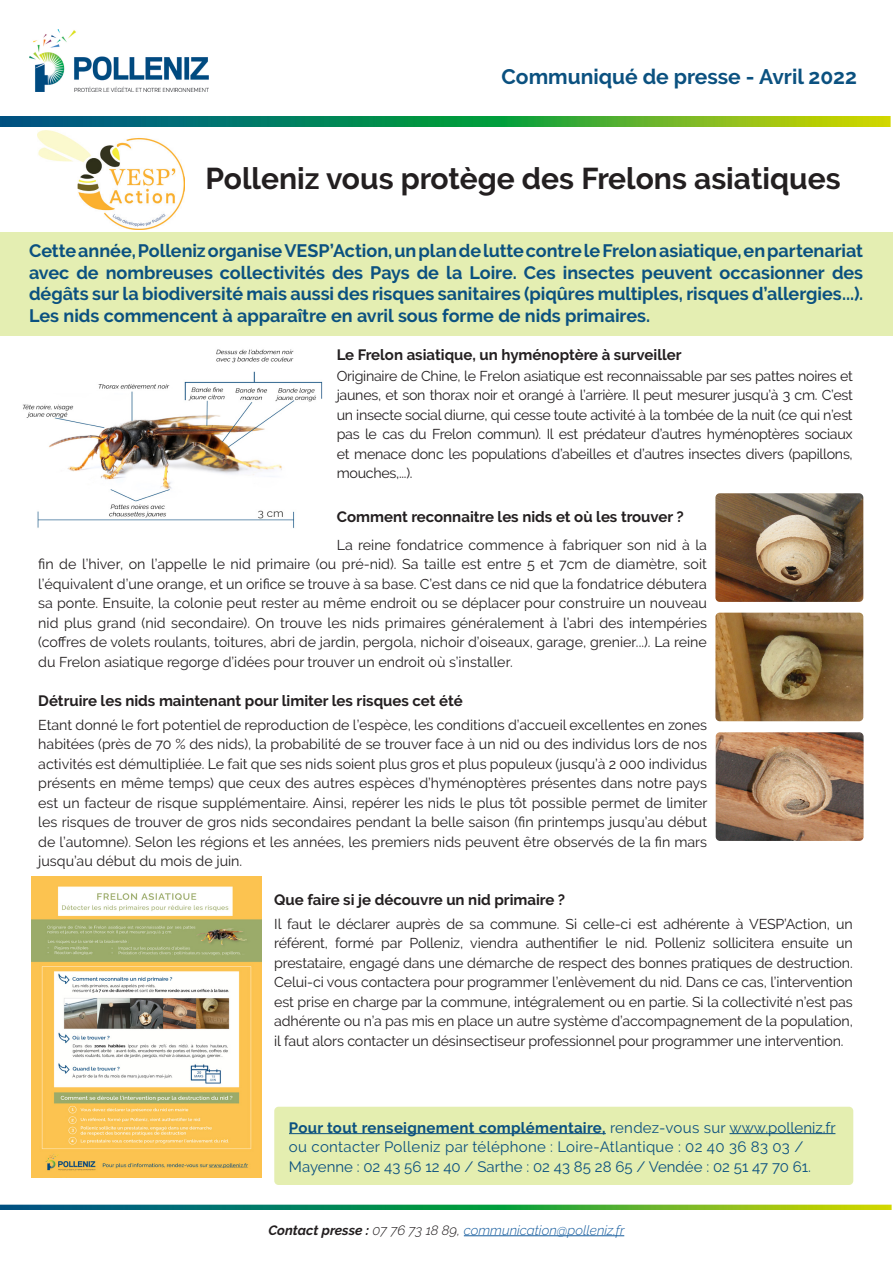
<style>
.page{position:relative;width:893px;height:1263px;background:#fff}
.page>*{position:absolute;margin:0;border:0;box-sizing:border-box;transform-origin:0 0}
.t1{font:700 30px "Raleway";color:#231f20}
.t2{font:700 21px "Raleway";color:#0b5180}
.t3{font:700 18px/21.6px "Raleway";color:#0b5180;text-align:justify}
.t4{font:700 15px "Raleway";color:#231f20}
.t5{font:15px "Raleway";letter-spacing:.015em;color:#0b5180}
.t6{font:700 15px "Raleway";letter-spacing:.02em;color:#0b5180}
.t7{font:14.25px/19.5px "Raleway";letter-spacing:-.01em;color:#231f20;text-align:justify}
.t8{font:italic 300 13.5px "Raleway";color:#175d9e}
.s1{font-weight:400}
.s2{font-weight:700;color:#231f20}
.s3{color:#231f20}
</style>
<div class="page">
<img style="left:23px;top:349px;width:300px;height:179px">
<img style="left:29px;top:30px;width:179px;height:62px">
<div style="left:0;top:232px;width:893px;height:103px;background:#e4eeb2"></div>
<img style="left:1px;top:117px;width:890px;height:10px">
<div style="left:274px;top:1107px;width:579px;height:78px;background:#e4eeb0;border-radius:4px"></div>
<hr style="left:289px;top:1133px;width:317px;height:1px;background:#0b5180">
<hr style="left:729px;top:1133px;width:106px;height:1px;background:#0b5180">
<img style="left:0;top:1204px;width:892px;height:6px">
<hr style="left:464px;top:1235px;width:160px;height:1px;background:#175d9e">
<img style="left:31px;top:876px;width:230px;height:301px">
<img style="left:37px;top:131px;width:147px;height:99px">
<img style="left:715px;top:493px;width:148px;height:109px">
<img style="left:715px;top:613px;width:148px;height:108px">
<img style="left:716px;top:732px;width:148px;height:109px">
<p class="t2" style="left:502px;top:64px;width:357px">Communiqué de presse - Avril 2022</p>
<p class="t1" style="left:205px;top:161px;width:637px">Polleniz vous protège des Frelons asiatiques</p>
<p class="t3" style="left:29px;top:240px;width:836px">Cette année, Polleniz organise VESP’Action, un plan de lutte contre le Frelon asiatique, en partenariat avec de nombreuses collectivités des Pays de la Loire. Ces insectes peuvent occasionner des dégâts sur la biodiversité mais aussi des risques sanitaires (piqûres multiples, risques d’allergies...).<br>Les nids commencent à apparaître en avril sous forme de nids primaires.</p>
<p class="t4" style="left:337px;top:346px;width:346px">Le Frelon asiatique, un hyménoptère à surveiller</p>
<p class="t7" style="left:337px;top:366px;width:518px">Originaire de Chine, le Frelon asiatique est reconnaissable par ses pattes noires et jaunes, et son thorax noir et orangé à l’arrière. Il peut mesurer jusqu’à 3 cm. C’est un insecte social diurne, qui cesse toute activité à la tombée de la nuit (ce qui n’est pas le cas du Frelon commun). Il est prédateur d’autres hyménoptères sociaux et menace donc les populations d’abeilles et d’autres insectes divers (papillons, mouches,...).</p>
<p class="t4" style="left:337px;top:508px;width:349px">Comment reconnaitre les nids et où les trouver ?</p>
<p class="t7" style="left:38px;top:535px;width:670px;text-indent:298px">La reine fondatrice commence à fabriquer son nid à la fin de l’hiver, on l’appelle le nid primaire (ou pré-nid). Sa taille est entre 5 et 7cm de diamètre, soit l’équivalent d’une orange, et un orifice se trouve à sa base. C’est dans ce nid que la fondatrice débutera sa ponte. Ensuite, la colonie peut rester au même endroit ou se déplacer pour construire un nouveau nid plus grand (nid secondaire). On trouve les nids primaires généralement à l’abri des intempéries (coffres de volets roulants, toitures, abri de jardin, pergola, nichoir d’oiseaux, garage, grenier...). La reine du Frelon asiatique regorge d’idées pour trouver un endroit où s’installer.</p>
<p class="t4" style="left:38px;top:692px;width:426px">Détruire les nids maintenant pour limiter les risques cet été</p>
<p class="t7" style="left:38px;top:715px;width:671px">Etant donné le fort potentiel de reproduction de l’espèce, les conditions d’accueil excellentes en zones habitées (près de 70 % des nids), la probabilité de se trouver face à un nid ou des individus lors de nos activités est démultipliée. Le fait que ses nids soient plus gros et plus populeux (jusqu’à 2 000 individus présents en même temps) que ceux des autres espèces d’hyménoptères présentes dans notre pays est un facteur de risque supplémentaire. Ainsi, repérer les nids le plus tôt possible permet de limiter les risques de trouver de gros nids secondaires pendant la belle saison (fin printemps jusqu’au début de l’automne). Selon les régions et les années, les premiers nids peuvent être observés de la fin mars jusqu’au début du mois de juin.</p>
<p class="t4" style="left:274px;top:891px;width:292px">Que faire si je découvre un nid primaire ?</p>
<p class="t7" style="left:274px;top:914px;width:580px">Il faut le déclarer auprès de sa commune. Si celle-ci est adhérente à VESP’Action, un référent, formé par Polleniz, viendra authentifier le nid. Polleniz sollicitera ensuite un prestataire, engagé dans une démarche de respect des bonnes pratiques de destruction.<br>Celui-ci vous contactera pour programmer l’enlèvement du nid. Dans ce cas, l’intervention est prise en charge par la commune, intégralement ou en partie. Si la collectivité n’est pas adhérente ou n’a pas mis en place un autre système d’accompagnement de la population, il faut alors contacter un désinsectiseur professionnel pour programmer une intervention.</p>
<p class="t6" style="left:289px;top:1119px;width:548px">Pour tout renseignement complémentaire, <span class="s1">rendez-vous sur www.polleniz.fr</span></p>
<p class="t5" style="left:289px;top:1138px;width:516px">ou contacter Polleniz par téléphone : Loire-Atlantique : 02 40 36 83 03 /</p>
<p class="t5" style="left:289px;top:1157px;width:524px">Mayenne : 02 43 56 12 40 / Sarthe : 02 43 85 28 65 / Vendée : 02 51 47 70 61.</p>
<p class="t8" style="left:268px;top:1222px;width:358px"><span class="s2">Contact presse :</span> <span class="s3">07 76 73 18 89,</span> communication@polleniz.fr</p>
</div>
